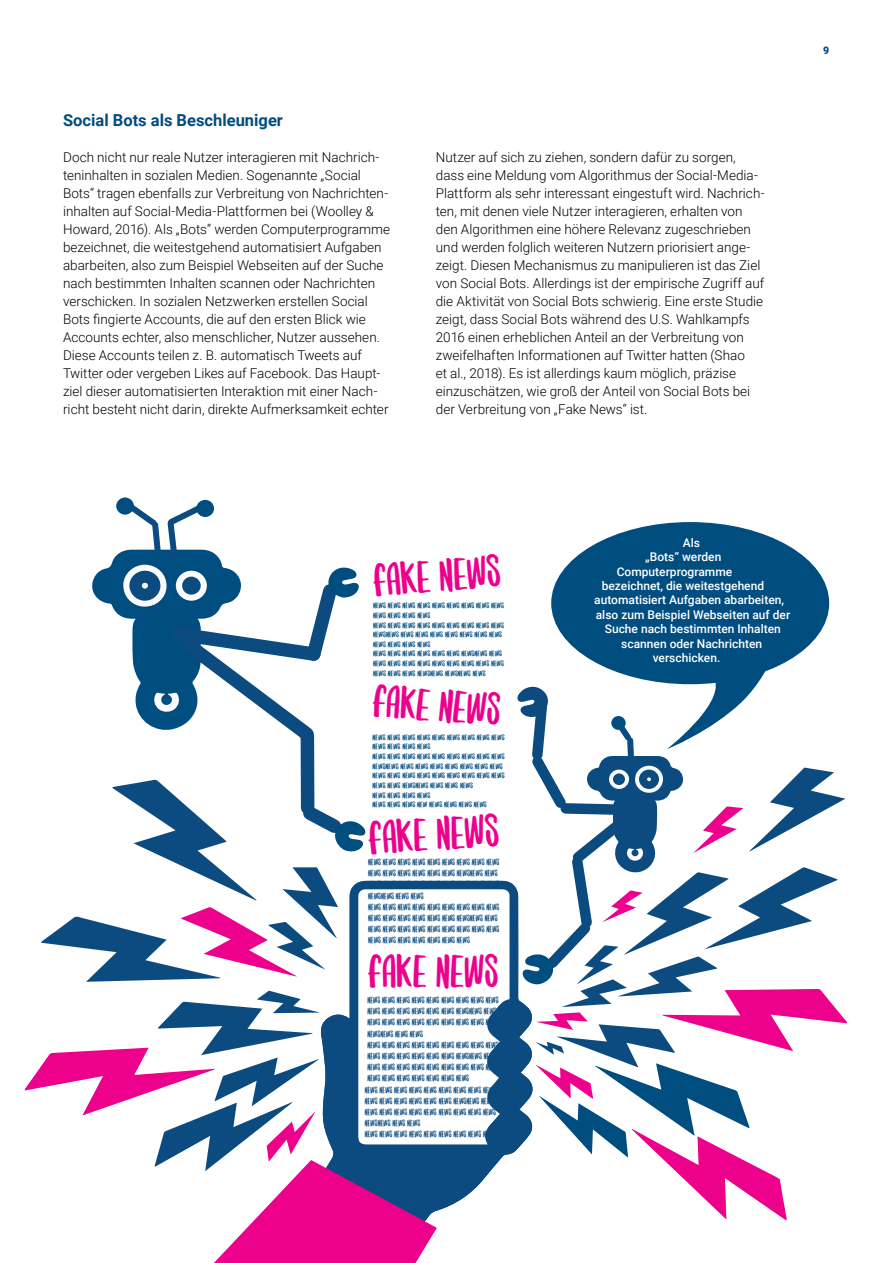
<style>
.page{position:relative;width:893px;height:1263px;background:#fff}
.page>*{position:absolute;margin:0;border:0;box-sizing:border-box;transform-origin:0 0}
.t1{font:46.65px "Amore";color:#ec008c;scale:.87 1}
.t2{font:46.35px "Amore";color:#ec008c;scale:.88 1}
.t3{font:45.75px "Amore";color:#ec008c;scale:.87 1}
.t4{font:700 16.5px "Roboto";color:#004d80}
.t5{font:300 13.5px/18px "Roboto";color:#000}
.t6{font:500 12px "Roboto";color:#fff}
.t7{font:900 10.5px "Roboto";color:#004d80}
.t8{font:9.3px/11.2px "Amore";color:#0b4b7f;scale:.9 1}
.t9{font:8.1px/9.6px "Amore";color:#004d80;scale:1.04 1}
.s1{font-size:45.45px}
</style>
<div class="page">
<div style="left:510px;top:882px;width:6px;height:272px;background:#0b4b7f"></div>
<div style="left:301px;top:736px;width:13px;height:72px;background:#0b4b7f"></div>
<svg style="left:92px;top:499px;width:267px;height:254px"></svg>
<div style="left:116px;top:497px;width:18px;height:18px;background:#004d80;border-radius:50%"></div>
<div style="left:196px;top:500px;width:18px;height:17px;background:#004d80;border-radius:50%"></div>
<div style="left:551px;top:522px;width:278px;height:162px;background:#004d80;border-radius:50%"></div>
<svg style="left:516px;top:662px;width:331px;height:558px"></svg>
<svg style="left:24px;top:779px;width:486px;height:484px"></svg>
<p class="t4" style="left:63px;top:109px;width:221px">Social Bots als Beschleuniger</p>
<p class="t5" style="left:63px;top:148px;width:329px">Doch nicht nur reale Nutzer interagieren mit Nachrich&shy;teninhalten in sozialen Medien. Sogenannte „Social Bots“ tragen ebenfalls zur Verbreitung von Nachrichten&shy;inhalten auf Social-Media-Plattformen bei (Woolley &amp; Howard, 2016). Als „Bots“ werden Computerprogramme bezeichnet, die weitestgehend automatisiert Aufgaben abarbeiten, also zum Beispiel Webseiten auf der Suche nach bestimmten Inhalten scannen oder Nachrichten verschicken. In sozialen Netzwerken erstellen Social Bots fingierte Accounts, die auf den ersten Blick wie Accounts echter, also menschlicher, Nutzer aussehen.<br>Diese Accounts teilen z. B. automatisch Tweets auf Twitter oder vergeben Likes auf Facebook. Das Haupt&shy;ziel dieser automatisierten Interaktion mit einer Nach&shy;richt besteht nicht darin, direkte Aufmerksamkeit echter</p>
<p class="t5" style="left:436px;top:148px;width:330px">Nutzer auf sich zu ziehen, sondern dafür zu sorgen, dass eine Meldung vom Algorithmus der Social-Media-Plattform als sehr interessant eingestuft wird. Nachrich&shy;ten, mit denen viele Nutzer interagieren, erhalten von den Algorithmen eine höhere Relevanz zugeschrieben und werden folglich weiteren Nutzern priorisiert ange&shy;zeigt. Diesen Mechanismus zu manipulieren ist das Ziel von Social Bots. Allerdings ist der empirische Zugriff auf die Aktivität von Social Bots schwierig. Eine erste Studie zeigt, dass Social Bots während des U.S. Wahlkampfs 2016 einen erheblichen Anteil an der Verbreitung von zweifelhaften Informationen auf Twitter hatten (Shao<br>et al., 2018). Es ist allerdings kaum möglich, präzise einzuschätzen, wie groß der Anteil von Social Bots bei der Verbreitung von „Fake News“ ist.</p>
<p class="t7" style="left:823px;top:43px;width:8px">9</p>
<h3 class="t3" style="left:371px;top:567px;width:133px;rotate:-5deg">FAKE NEW</h3>
<p class="t9" style="left:373px;top:602px;width:127px">NEWS NEWS NEWS NEWS NEWS NEWS NEWS NEWS NEWS NEWS NEWS NEWS NEWS<br>NEWS NEWS NEWS NEWS NEWS NEWS NEWS NEWS NEWS NEWSNEWS NEWS NEWS NEWS NEWS NEWS NEWS NEWS NEWS NEWS NEWS NEWS<br>NEWS NEWS NEWS NEWS NEWS NEWS NEWSNEWS NEWS NEWS NEWS NEWS NEWS NEWS NEWS NEWS NEWS NEWS NEWS NEWS NEWS NEWSNEWS NEWSNEWS NEWS</p>
<h3 class="t3" style="left:373px;top:687px;width:149px;rotate:4deg">FAKE NEW<span class="s1">S</span></h3>
<p class="t9" style="left:373px;top:733px;width:128px">NEWS NEWS NEWS NEWS NEWS NEWS NEWS NEWS NEWS NEWS NEWS NEWS NEWS<br>NEWS NEWS NEWS NEWS NEWS NEWS NEWS NEWS NEWS NEWSNEWS NEWS NEWS NEWS NEWS NEWS NEWS NEWS NEWS NEWS NEWS NEWS NEWS NEWS NEWS NEWS NEWS NEWS NEWS NEWSNEWS NEWS NEWS NEWS<br>NEWS NEWS NEWS NEWS<br>NEWS NEWS NEWS NEW NEWS NEWS NEWS NEWS</p>
<h1 class="t1" style="left:367px;top:824px;width:136px;rotate:-4deg">FAKE NEW</h1>
<p class="t8" style="left:368px;top:857px;width:147px">NEWS NEWS NEWS NEWS NEWS NEWS NEWS NEWS NEWS NEWS NEWS NEWS NEWS NEWS NEWS NEWSNEWS NEWS NEWS NEWS NEWS NEWS NEWS NEWS NEWS NEWS NEWS NEWSNEWS NEWS NEWS<br>NEWS NEWS NEWS NEWS NEWS NEWS NEWS NEWS NEWS NEWS NEWS NEWS NEWS NEWS NEWS NEWSNEWS NEWS NEWS NEWS NEWS NEWS NEWS NEWS NEWS NEWS NEWS NEWS NEWS NEWS NEWS NEWS NEWS NEWS</p>
<h2 class="t2" style="left:368px;top:956px;width:151px">FAKE NEWS</h2>
<p class="t8" style="left:365px;top:995px;width:150px">NEWS NEWS NEWS NEWS NEWS NEWS NEWS NEWS NEWS NEWS NEWS NEWS NEWS NEWS NEWS NEWSNEWS NEWS NEWS NEWS NEWS NEWS NEWS NEWS NEWS NEWS NEWS NEWSNEWS NEWS NEWS<br>NEWS NEWS NEWS NEWS NEWS NEWS NEWS NEWS NEWS NEWS NEWS NEWS NEWS NEWS NEWS NEWSNEWS NEWS NEWS NEWS NEWS NEWS NEWS NEWS NEWS NEWS NEWS NEWS NEWS NEWS NEWS NEWS NEWS NEWS<br>NEWS NEWS NEWS NEWS NEWS NEWS NEWS NEWS NEWS NEWS NEWS NEWS NEWS NEWS NEWS NEWSNEWS NEWS NEWS NEWS NEWS NEWS NEWS NEWS NEWS NEWS NEWS NEWSNEWS NEWS NEWS<br>NEWS NEWS NEWS NEWS NEWS NEWS NEWS NEWS NEWS</p>
<p class="t6" style="left:683px;top:534px;width:19px">Als</p>
<p class="t6" style="left:645px;top:548px;width:78px">„Bots“ werden</p>
<p class="t6" style="left:617px;top:563px;width:117px">Computerprogramme</p>
<p class="t6" style="left:602px;top:577px;width:164px">bezeichnet, die weitestgehend</p>
<p class="t6" style="left:594px;top:592px;width:191px">automatisiert Aufgaben abarbeiten,</p>
<p class="t6" style="left:596px;top:606px;width:196px">also zum Beispiel Webseiten auf der</p>
<p class="t6" style="left:605px;top:620px;width:178px">Suche nach bestimmten Inhalten</p>
<p class="t6" style="left:621px;top:635px;width:142px">scannen oder Nachrichten</p>
<p class="t6" style="left:653px;top:649px;width:69px">verschicken.</p>
</div>
